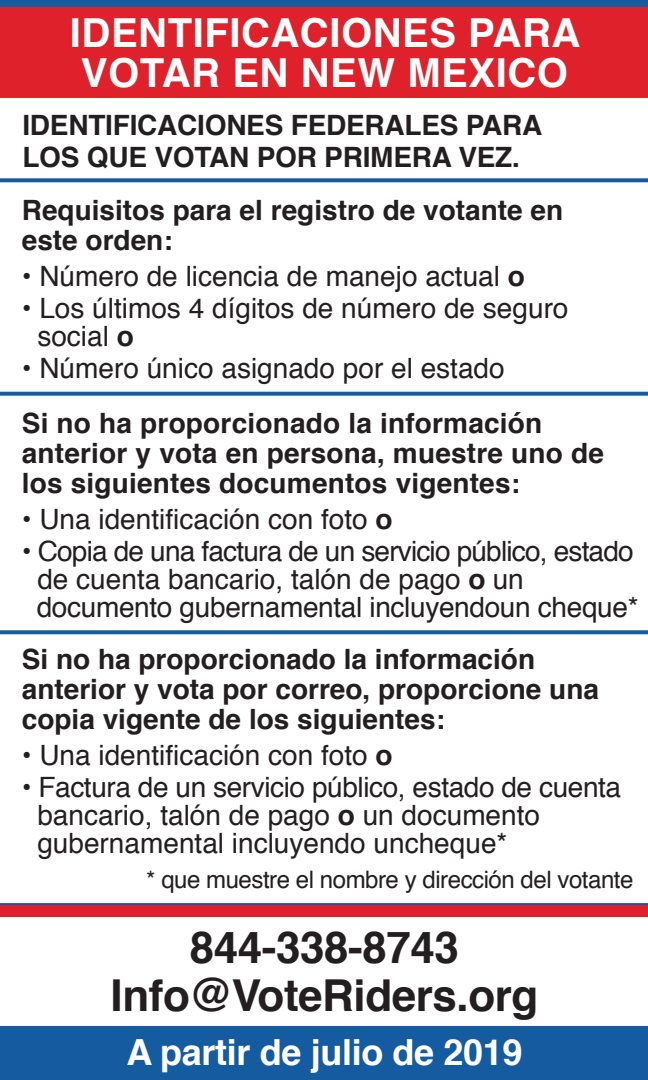
<style>
.page{position:relative;width:648px;height:1080px;background:#fff}
.page>*{position:absolute;margin:0;border:0;box-sizing:border-box;transform-origin:0 0}
.t1{font:700 44px/48px "Helvetica";letter-spacing:-.01em;color:#231f20;text-align:center}
.t2{font:700 40px/40px "Helvetica";letter-spacing:.015em;color:#fff}
.t3{font:700 36px "Helvetica";letter-spacing:-.01em;color:#fff}
.t4{font:28px/28px "Helvetica";color:#231f20}
.t5{font:700 28px/30px "Helvetica";color:#231f20}
.t6{font:24px "Helvetica";letter-spacing:-.02em;color:#231f20}
.s1{font-weight:700}
</style>
<div class="page">
<div style="left:0;top:0;width:648px;height:98px;background:#145ba0"></div>
<div style="left:0;top:7px;width:648px;height:91px;background:#de212a"></div>
<div style="left:0;top:1027px;width:648px;height:53px;background:#145ba0"></div>
<hr style="left:0;top:903px;width:648px;height:4px;background:#1d61a3">
<svg style="left:0;top:392px;width:648px;height:4px;background:#2566a6"></svg>
<svg style="left:0;top:630px;width:648px;height:4px;background:#2366a6"></svg>
<svg style="left:0;top:178px;width:648px;height:4px;background:#2667a7"></svg>
<div style="left:0;top:905px;width:648px;height:12px;background:#de212a"></div>
<h2 class="t2" style="left:70px;top:13px;width:512px">IDENTIFICACIONES PARA<br>VOTAR EN NEW MEXICO</h2>
<p class="t5" style="left:22px;top:109px;width:522px;line-height:32px">IDENTIFICACIONES FEDERALES PARA<br>LOS QUE VOTAN POR PRIMERA VEZ.</p>
<p class="t5" style="left:22px;top:196px;width:543px">Requisitos para el registro de votante en este orden:</p>
<p class="t4" style="left:22px;top:263px;width:505px">• Número de licencia de manejo actual <span class="s1">o</span></p>
<p class="t4" style="left:37px;top:295px;width:533px;text-indent:-16px">• Los últimos 4 dígitos de número de seguro social <span class="s1">o</span></p>
<p class="t4" style="left:22px;top:355px;width:484px">• Número único asignado por el estado</p>
<p class="t5" style="left:22px;top:408px;width:584px">Si no ha proporcionado la información anterior y vota en persona, muestre uno de los siguientes documentos vigentes:</p>
<p class="t4" style="left:22px;top:506px;width:372px">• Una identificación con foto <span class="s1">o</span></p>
<p class="t4" style="left:37px;top:538px;width:603px;text-indent:-15px">• Copia de una factura de un servicio público, estado de cuenta bancario, talón de pago <span class="s1">o</span> un documento gubernamental incluyendoun cheque*</p>
<p class="t5" style="left:22px;top:644px;width:579px">Si no ha proporcionado la información anterior y vota por correo, proporcione una copia vigente de los siguientes:</p>
<p class="t4" style="left:22px;top:742px;width:372px">• Una identificación con foto <span class="s1">o</span></p>
<p class="t4" style="left:37px;top:774px;width:585px;text-indent:-16px">• Factura de un servicio público, estado de cuenta bancario, talón de pago <span class="s1">o</span> un documento gubernamental incluyendo uncheque*</p>
<p class="t6" style="left:146px;top:861px;width:489px">* que muestre el nombre y dirección del votante</p>
<h1 class="t1" style="left:111px;top:924px;width:429px">844-338-8743<br>Info@VoteRiders.org</h1>
<p class="t3" style="left:126px;top:1024px;width:398px">A partir de julio de 2019</p>
</div>
